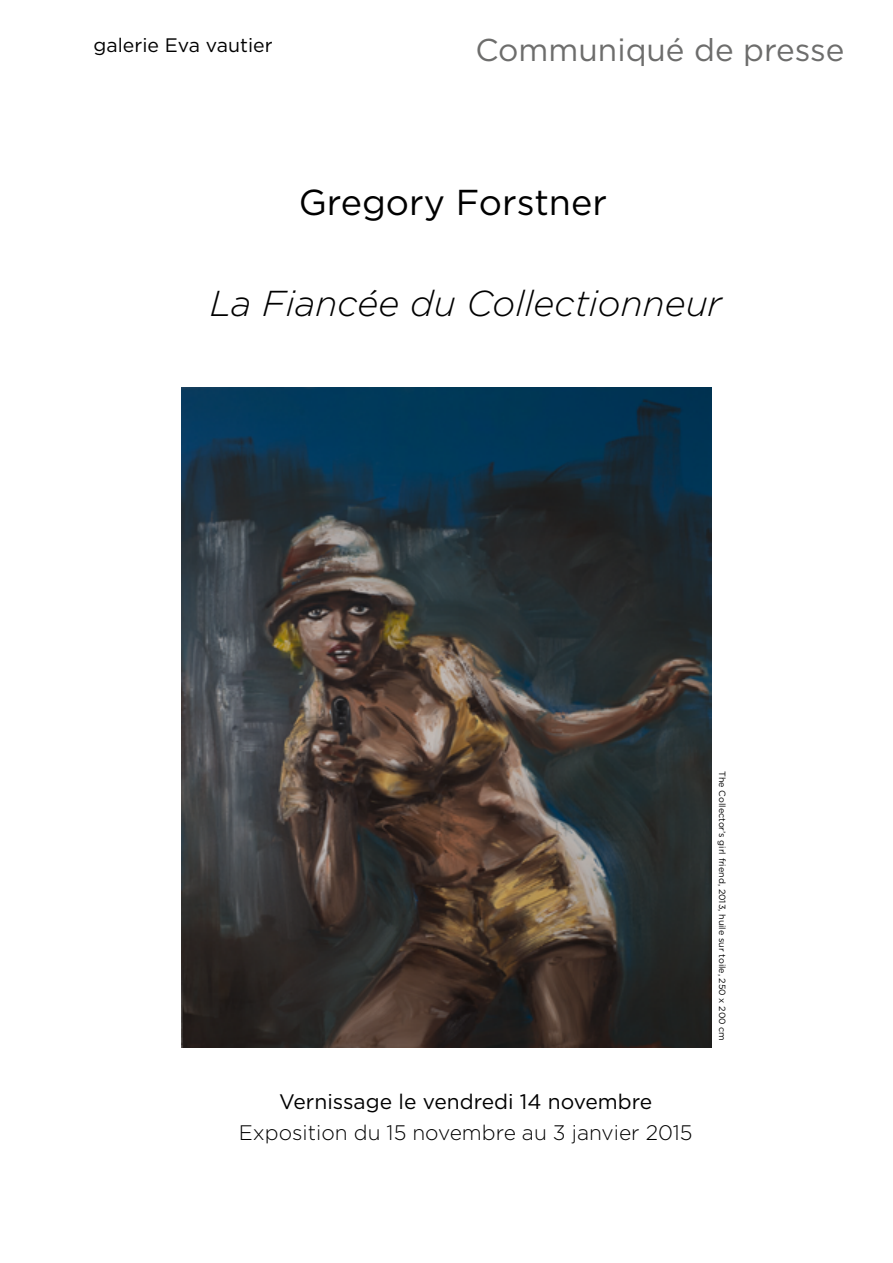
<style>
.page{position:relative;width:893px;height:1263px;background:#fff}
.page>*{position:absolute;margin:0;border:0;box-sizing:border-box;transform-origin:0 0}
.t1{font:italic 300 36px "Gotham";color:#000}
.t2{font:36px "Gotham";color:#000}
.t3{font:31.5px "Gotham";color:#6d6d6c}
.t4{font:300 21px "Gotham";color:#000}
.t5{font:21px "Gotham";color:#000}
.t6{font:19.5px "Gotham";color:#000}
.t7{font:9px "Gotham";color:#000}
</style>
<div class="page">
<img style="left:182px;top:387px;width:529px;height:661px">
<h3 class="t6" style="left:94px;top:33px;width:181px">galerie Eva vautier</h3>
<h2 class="t3" style="left:475px;top:30px;width:371px">Communiqué de presse</h2>
<h1 class="t2" style="left:299px;top:180px;width:310px">Gregory Forstner</h1>
<h1 class="t1" style="left:210px;top:280px;width:514px">La Fiancée du Collectionneur</h1>
<h3 class="t5" style="left:279px;top:1088px;width:375px">Vernissage le vendredi 14 novembre</h3>
<h3 class="t4" style="left:239px;top:1119px;width:455px">Exposition du 15 novembre au 3 janvier 2015</h3>
<p class="t7" style="left:728px;top:771px;width:271px;rotate:90deg">The Collector’s girl friend, 2013, huile sur toile, 250 x 200 cm</p>
</div>
